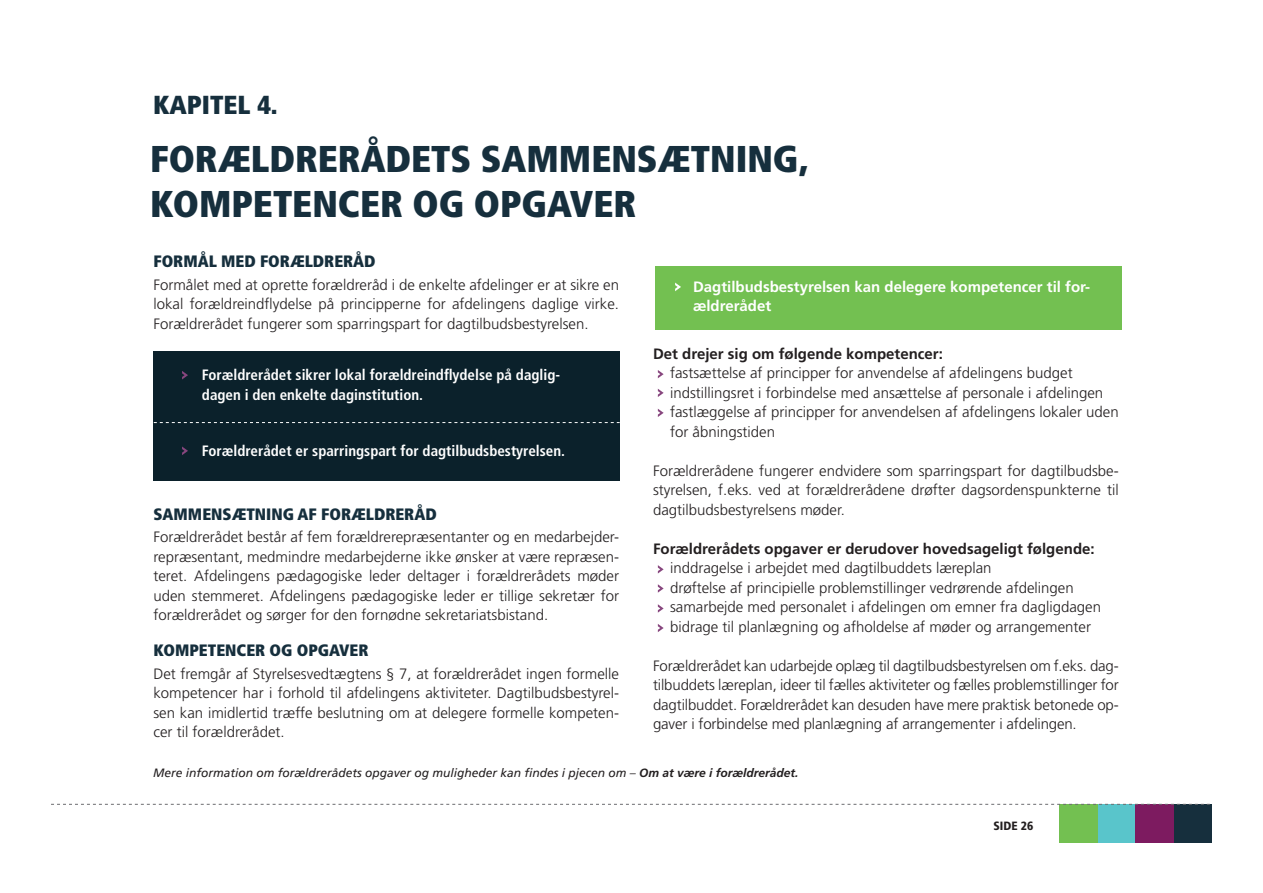
<style>
.page{position:relative;width:1263px;height:893px;background:#fff}
.page>*{position:absolute;margin:0;border:0;box-sizing:border-box;transform-origin:0 0}
.t1{font:900 condensed 37.35px/45px "Frutiger";color:#162f3d}
.t2{font:900 condensed 26.1px "Frutiger";color:#162f3d}
.t3{font:900 condensed 16.5px "Frutiger";color:#162f3d}
.t4{font:300 15px/19.5px "Frutiger";color:#231f20;text-align:justify}
.t5{font:700 condensed 15px/19.5px "Frutiger";color:#fff}
.t6{font:700 15px "Frutiger";color:#231f20}
.t7{font:700 15px/19.5px "Frutiger";color:#fff}
.t8{font:italic 12px "Frutiger";color:#231f20}
.t9{font:900 condensed 12px "Frutiger";color:#231f20}
.s1{font-weight:700}
</style>
<div class="page">
<div style="left:655px;top:266px;width:466px;height:64px;background:#73c051"></div>
<div style="left:153px;top:351px;width:467px;height:129px;background:#0b212b"></div>
<svg style="left:182px;top:371px;width:6px;height:8px"></svg>
<svg style="left:182px;top:446px;width:6px;height:9px"></svg>
<svg style="left:153px;top:422px;width:467px;height:1px"></svg>
<svg style="left:675px;top:283px;width:6px;height:8px"></svg>
<svg style="left:658px;top:370px;width:6px;height:8px"></svg>
<svg style="left:658px;top:389px;width:6px;height:8px"></svg>
<svg style="left:658px;top:409px;width:6px;height:8px"></svg>
<svg style="left:658px;top:565px;width:6px;height:8px"></svg>
<svg style="left:658px;top:584px;width:6px;height:9px"></svg>
<svg style="left:658px;top:604px;width:6px;height:9px"></svg>
<svg style="left:658px;top:624px;width:6px;height:8px"></svg>
<div style="left:1097px;top:804px;width:38px;height:38px;background:#59c5cb"></div>
<div style="left:1173px;top:804px;width:38px;height:38px;background:#162f3d"></div>
<div style="left:1059px;top:804px;width:38px;height:38px;background:#73c051"></div>
<div style="left:1135px;top:804px;width:38px;height:38px;background:#7d1b60"></div>
<svg style="left:51px;top:804px;width:1159px;height:1px"></svg>
<h2 class="t2" style="left:153px;top:89px;width:126px">KAPITEL 4.</h2>
<h1 class="t1" style="left:150px;top:136px;width:660px">FORÆLDRERÅDETS SAMMENSÆTNING,<br>KOMPETENCER OG OPGAVER</h1>
<p class="t3" style="left:153px;top:252px;width:224px">FORMÅL MED FORÆLDRERÅD</p>
<p class="t4" style="left:153px;top:275px;width:467px">Formålet med at oprette forældreråd i de enkelte afdelinger er at sikre en lokal forældreindflydelse på principperne for afdelingens daglige virke.<br>Forældrerådet fungerer som sparringspart for dagtilbudsbestyrelsen.</p>
<p class="t5" style="left:202px;top:365px;width:360px">Forældrerådet sikrer lokal forældreindflydelse på daglig&shy;dagen i den enkelte daginstitution.</p>
<p class="t7" style="left:693px;top:277px;width:399px">Dagtilbudsbestyrelsen kan delegere kompetencer til for&shy;ældrerådet</p>
<p class="t6" style="left:653px;top:345px;width:291px">Det drejer sig om følgende kompetencer:</p>
<p class="t4" style="left:670px;top:364px;width:450px;text-align:left">fastsættelse af principper for anvendelse af afdelingens budget indstillingsret i forbindelse med ansættelse af personale i afdelingen fastlæggelse af principper for anvendelsen af afdelingens lokaler uden for åbningstiden</p>
<p class="t4" style="left:653px;top:461px;width:467px">Forældrerådene fungerer endvidere som sparringspart for dagtilbudsbe&shy;styrelsen, f.eks. ved at forældrerådene drøfter dagsordenspunkterne til dagtilbudsbestyrelsens møder.</p>
<p class="t6" style="left:653px;top:540px;width:443px">Forældrerådets opgaver er derudover hovedsageligt følgende:</p>
<p class="t4" style="left:670px;top:559px;width:432px;text-align:left">inddragelse i arbejdet med dagtilbuddets læreplan<br>drøftelse af principielle problemstillinger vedrørende afdelingen samarbejde med personalet i afdelingen om emner fra dagligdagen bidrage til planlægning og afholdelse af møder og arrangementer</p>
<p class="t4" style="left:653px;top:656px;width:467px">Forældrerådet kan udarbejde oplæg til dagtilbudsbestyrelsen om f.eks. dag&shy;tilbuddets læreplan, ideer til fælles aktiviteter og fælles problemstillinger for dagtilbuddet. Forældrerådet kan desuden have mere praktisk betonede op&shy;gaver i forbindelse med planlægning af arrangementer i afdelingen.</p>
<p class="t8" style="left:153px;top:765px;width:647px">Mere information om forældrerådets opgaver og muligheder kan findes i pjecen om – <span class="s1">Om at være i forældrerådet.</span></p>
<p class="t5" style="left:202px;top:441px;width:365px">Forældrerådet er sparringspart for dagtilbudsbestyrelsen.</p>
<p class="t3" style="left:153px;top:504px;width:285px">SAMMENSÆTNING AF FORÆLDRERÅD</p>
<p class="t4" style="left:153px;top:527px;width:467px">Forældrerådet består af fem forældrerepræsentanter og en medarbejder&shy;repræsentant, medmindre medarbejderne ikke ønsker at være repræsen&shy;teret. Afdelingens pædagogiske leder deltager i forældrerådets møder uden stemmeret. Afdelingens pædagogiske leder er tillige sekretær for forældrerådet og sørger for den fornødne sekretariatsbistand.</p>
<p class="t3" style="left:153px;top:640px;width:217px">KOMPETENCER OG OPGAVER</p>
<p class="t4" style="left:153px;top:664px;width:467px">Det fremgår af Styrelsesvedtægtens § 7, at forældrerådet ingen formelle kompetencer har i forhold til afdelingens aktiviteter. Dagtilbudsbestyrel&shy;sen kan imidlertid træffe beslutning om at delegere formelle kompeten&shy;cer til forældrerådet.</p>
<p class="t9" style="left:993px;top:818px;width:41px">SIDE 26</p>
</div>
